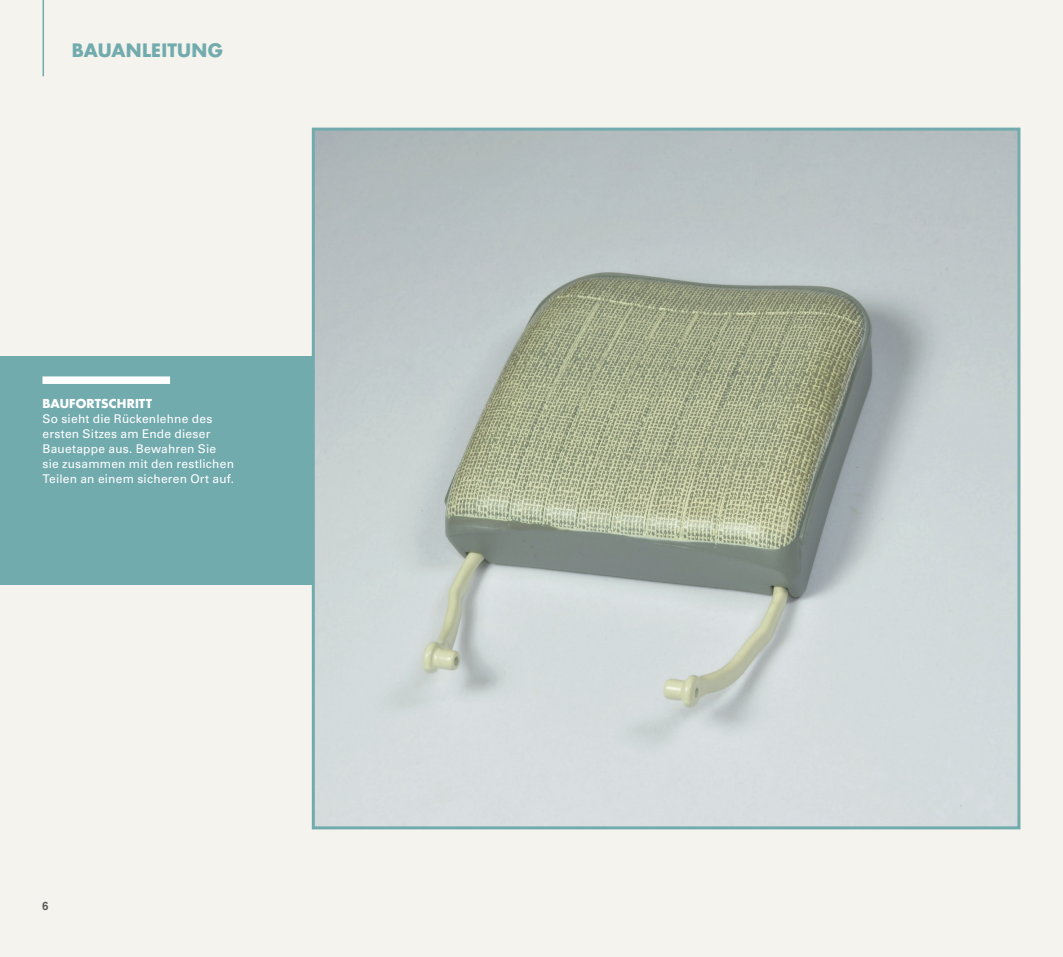
<style>
.page{position:relative;width:1063px;height:957px;background:#f4f3ed}
.page>*{position:absolute;margin:0;border:0;box-sizing:border-box;transform-origin:0 0}
.t1{font:700 18px "Futura Std";letter-spacing:.015em;color:#72abae}
.MONTAGGIO_FINALE_TES{font:12px/15px "Univers LT Std";letter-spacing:.015em;color:#fff}
.MONTAGGIO_FINALE_TIT{font:700 12px "Futura Std";letter-spacing:.01em;color:#fff}
.t2{font:12px "Coolvetica Rg";color:#57585a}
</style>
<div class="page">
<div style="left:0;top:356px;width:918px;height:229px;background:#72abae"></div>
<img style="left:316px;top:132px;width:700px;height:693px">
<div style="left:312px;top:128px;width:708px;height:701px;border:3px solid #72abae"></div>
<div style="left:43px;top:376px;width:127px;height:8px;background:#fff"></div>
<hr style="left:43px;top:0;width:1px;height:76px;background:#72abae">
<h1 class="t1" style="left:72px;top:39px;width:153px">BAUANLEITUNG</h1>
<p class="MONTAGGIO_FINALE_TIT" style="left:43px;top:396px;width:111px">BAUFORTSCHRITT</p>
<p class="MONTAGGIO_FINALE_TES" style="left:43px;top:411px;width:193px">So sieht die Rückenlehne des ersten Sitzes am Ende dieser<br>Bauetappe aus. Bewahren Sie sie zusammen mit den restlichen<br>Teilen an einem sicheren Ort auf.</p>
<p class="t2" style="left:43px;top:898px;width:7px">6</p>
</div>
